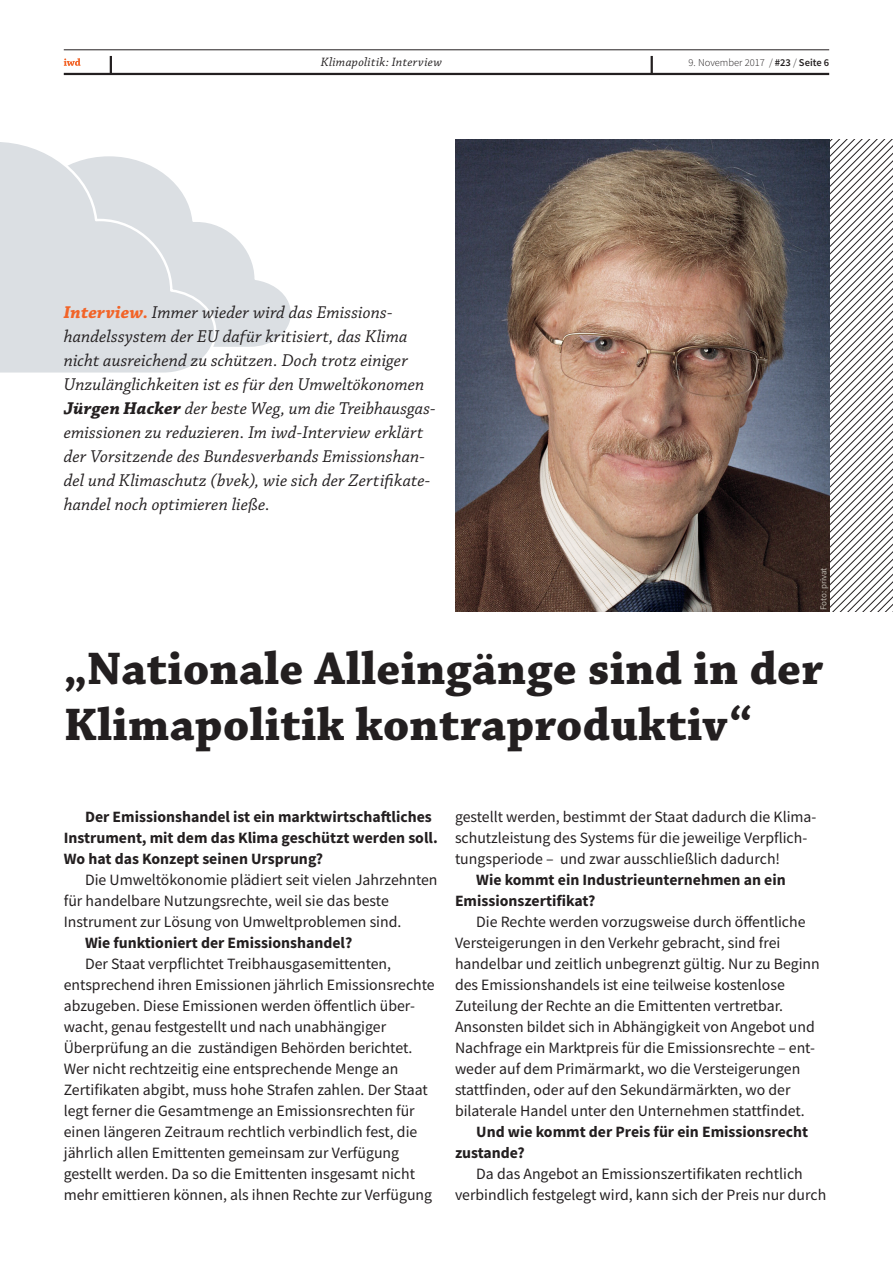
<style>
.page{position:relative;width:893px;height:1263px;background:#fff}
.page>*{position:absolute;margin:0;border:0;box-sizing:border-box;transform-origin:0 0}
.t1{font:700 48px/56.2px "Chaparral Pro";letter-spacing:.005em;color:#231f20}
.t2{font:italic 18px/24px "Chaparral Pro";letter-spacing:.005em;color:#231f20}
.t3{font:15.75px/21px "Source Sans Pro";color:#231f20}
.t4{font:700 15.75px/21px "Source Sans Pro";color:#231f20}
.t5{font:italic 12.75px "Chaparral Pro";letter-spacing:.025em;color:#231f20}
.t6{font:300 10.5px "Source Sans Pro";color:#231f20}
.t7{font:9px "Source Sans Pro";letter-spacing:-.02em;color:#bcb7ad}
.s1{font-weight:600}
.s2{font-weight:700;color:#f26428}
.s3{font-weight:700}
</style>
<div class="page">
<hr style="left:64px;top:50px;width:765px;height:1px;background:#231f20">
<hr style="left:64px;top:73px;width:765px;height:2px;background:#231f20">
<svg style="left:110px;top:56px;width:2px;height:17px"></svg>
<svg style="left:651px;top:56px;width:2px;height:17px"></svg>
<svg style="left:64px;top:58px;width:17px;height:8px"></svg>
<svg style="left:218px;top:226px;width:73px;height:121px"></svg>
<svg style="left:0;top:142px;width:218px;height:231px;background:#e0e3e6"></svg>
<svg style="left:829px;top:139px;width:64px;height:473px"></svg>
<img style="left:455px;top:139px;width:374px;height:473px">
<p class="t5" style="left:321px;top:55px;width:123px">Klimapolitik: Interview</p>
<p class="t6" style="left:689px;top:56px;width:142px">9. November 2017 / <span class="s1">#23</span> / <span class="s1">Seite 6</span></p>
<p class="t2" style="left:64px;top:301px;width:373px"><span class="s2">Interview.</span> Immer wieder wird das Emissions&shy;handelssystem der EU dafür kritisiert, das Klima nicht ausreichend zu schützen. Doch trotz einiger Unzulänglichkeiten ist es für den Umweltökonomen <span class="s3">Jürgen Hacker</span> der beste Weg, um die Treibhausgas&shy;emissionen zu reduzieren. Im iwd-Interview erklärt der Vorsitzende des Bundesverbands Emissionshan&shy;del und Klimaschutz (bvek), wie sich der Zertifikate&shy;handel noch optimieren ließe.</p>
<p class="t7" style="left:818px;top:610px;width:44px;rotate:-90deg">Foto: privat</p>
<h1 class="t1" style="left:64px;top:642px;width:761px">„Nationale Alleingänge sind in der<br>Klimapolitik kontraproduktiv“</h1>
<p class="t4" style="left:64px;top:806px;width:375px;text-indent:21px">Der Emissionshandel ist ein marktwirtschaftliches<br>Instrument, mit dem das Klima geschützt werden soll.<br>Wo hat das Konzept seinen Ursprung?</p>
<p class="t3" style="left:64px;top:869px;width:375px;text-indent:21px">Die Umweltökonomie plädiert seit vielen Jahrzehnten für handelbare Nutzungsrechte, weil sie das beste<br>Instrument zur Lösung von Umweltproblemen sind.</p>
<p class="t4" style="left:85px;top:932px;width:269px">Wie funktioniert der Emissionshandel?</p>
<p class="t3" style="left:64px;top:953px;width:372px;text-indent:21px">Der Staat verpflichtet Treibhausgasemittenten, entsprechend ihren Emissionen jährlich Emissionsrechte abzugeben. Diese Emissionen werden öffentlich über&shy;wacht, genau festgestellt und nach unabhängiger Überprüfung an die zuständigen Behörden berichtet.<br>Wer nicht rechtzeitig eine entsprechende Menge an Zertifikaten abgibt, muss hohe Strafen zahlen. Der Staat legt ferner die Gesamtmenge an Emissionsrechten für einen längeren Zeitraum rechtlich verbindlich fest, die jährlich allen Emittenten gemeinsam zur Verfügung gestellt werden. Da so die Emittenten insgesamt nicht mehr emittieren können, als ihnen Rechte zur Verfügung</p>
<p class="t3" style="left:455px;top:806px;width:363px">gestellt werden, bestimmt der Staat dadurch die Klima&shy;schutzleistung des Systems für die jeweilige Verpflich&shy;tungsperiode – und zwar ausschließlich dadurch!</p>
<p class="t4" style="left:455px;top:869px;width:332px;text-indent:21px">Wie kommt ein Industrieunternehmen an ein<br>Emissionszertifikat?</p>
<p class="t3" style="left:455px;top:911px;width:366px;text-indent:21px">Die Rechte werden vorzugsweise durch öffentliche Versteigerungen in den Verkehr gebracht, sind frei handelbar und zeitlich unbegrenzt gültig. Nur zu Beginn des Emissionshandels ist eine teilweise kostenlose Zuteilung der Rechte an die Emittenten vertretbar.<br>Ansonsten bildet sich in Abhängigkeit von Angebot und Nachfrage ein Marktpreis für die Emissionsrechte – ent&shy;weder auf dem Primärmarkt, wo die Versteigerungen stattfinden, oder auf den Sekundärmärkten, wo der bilaterale Handel unter den Unternehmen stattfindet.</p>
<p class="t4" style="left:455px;top:1121px;width:355px;text-indent:21px">Und wie kommt der Preis für ein Emissionsrecht zustande?</p>
<p class="t3" style="left:455px;top:1163px;width:373px;text-align:center">Da das Angebot an Emissionszertifikaten rechtlich verbindlich festgelegt wird, kann sich der Preis nur durch</p>
</div>
